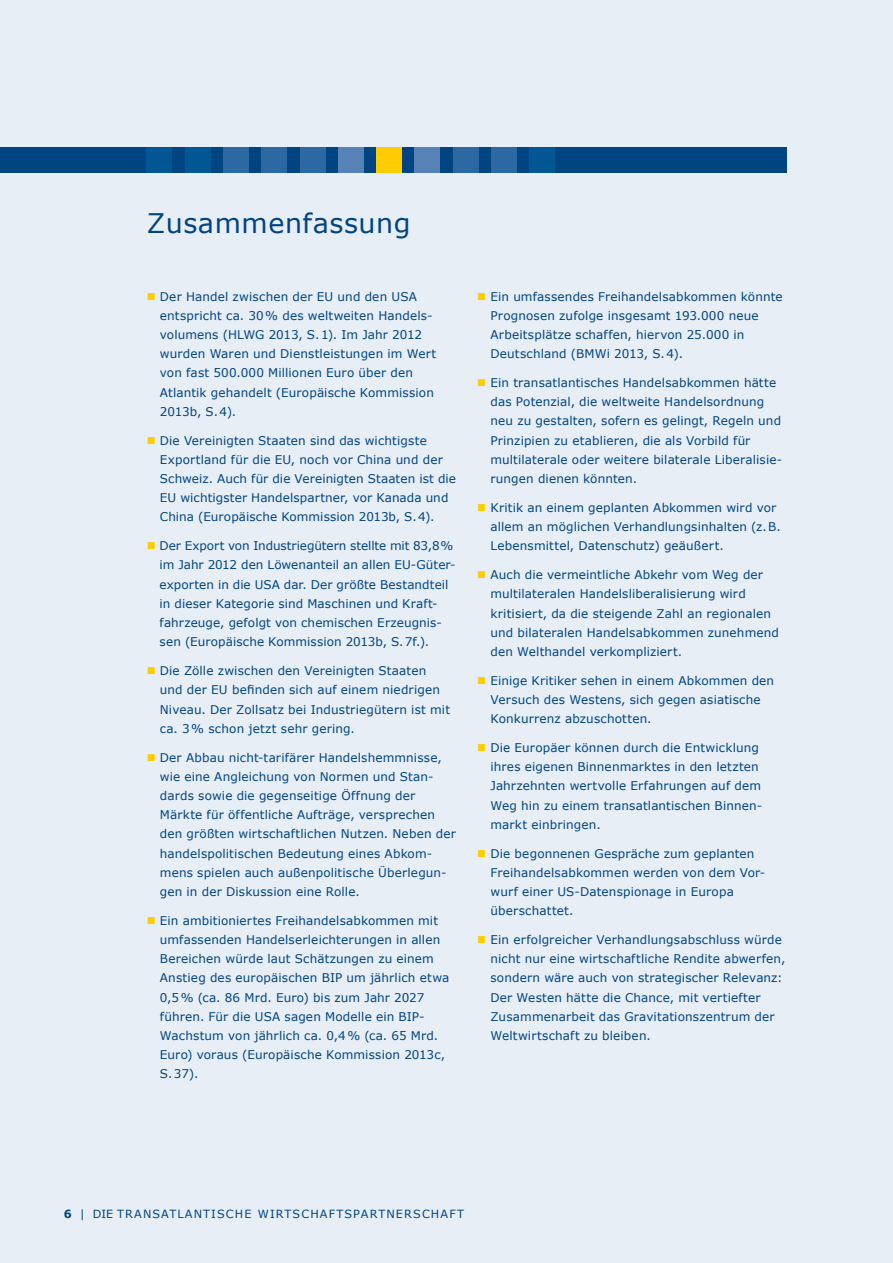
<style>
.page{position:relative;width:893px;height:1263px;background:#e7eef6}
.page>*{position:absolute;margin:0;border:0;box-sizing:border-box;transform-origin:0 0}
.t1{font:27px "Verdana";letter-spacing:.02em;color:#004481}
.t2{font:12px/19.2px "Verdana";letter-spacing:.01em;color:#004481}
.t3{font:11.25px "Verdana";letter-spacing:.1em;color:#004481}
.s1{color:#fecc00}
.s2{font-weight:700}
</style>
<div class="page">
<div style="left:0;top:147px;width:787px;height:26px;background:#004481"></div>
<div style="left:376px;top:147px;width:26px;height:26px;background:#fecc00"></div>
<div style="left:415px;top:147px;width:25px;height:26px;background:#5782b5"></div>
<div style="left:453px;top:147px;width:25px;height:26px;background:#2c68a2"></div>
<div style="left:491px;top:147px;width:26px;height:26px;background:#2c68a2"></div>
<div style="left:529px;top:147px;width:26px;height:26px;background:#005794"></div>
<div style="left:338px;top:147px;width:26px;height:26px;background:#5782b5"></div>
<div style="left:300px;top:147px;width:25px;height:26px;background:#2c68a2"></div>
<div style="left:261px;top:147px;width:26px;height:26px;background:#2c68a2"></div>
<div style="left:223px;top:147px;width:26px;height:26px;background:#2c68a2"></div>
<div style="left:147px;top:147px;width:25px;height:26px;background:#005794"></div>
<div style="left:185px;top:147px;width:25px;height:26px;background:#005794"></div>
<h1 class="t1" style="left:147px;top:206px;width:266px">Zusammenfassung</h1>
<p class="t2" style="left:160px;top:287px;width:278px;text-indent:-13px"><span class="s1">■</span> Der Handel zwischen der EU und den USA entspricht ca. 30% des weltweiten Handels&shy;volumens (HLWG 2013, S.1). Im Jahr 2012 wurden Waren und Dienstleistungen im Wert von fast 500.000 Millionen Euro über den Atlantik gehandelt (Europäische Kommission 2013b, S.4).</p>
<p class="t2" style="left:160px;top:431px;width:298px;text-indent:-13px"><span class="s1">■</span> Die Vereinigten Staaten sind das wichtigste Exportland für die EU, noch vor China und der Schweiz. Auch für die Vereinigten Staaten ist die EU wichtigster Handelspartner, vor Kanada und China (Europäische Kommission 2013b, S.4).</p>
<p class="t2" style="left:160px;top:536px;width:295px;text-indent:-13px"><span class="s1">■</span> Der Export von Industriegütern stellte mit 83,8% im Jahr 2012 den Löwenanteil an allen EU-Güter&shy;exporten in die USA dar. Der größte Bestandteil in dieser Kategorie sind Maschinen und Kraft&shy;fahrzeuge, gefolgt von chemischen Erzeugnis&shy;sen (Europäische Kommission 2013b, S.7f.).</p>
<p class="t2" style="left:160px;top:661px;width:292px;text-indent:-13px"><span class="s1">■</span> Die Zölle zwischen den Vereinigten Staaten und der EU befinden sich auf einem niedrigen Niveau. Der Zollsatz bei Industriegütern ist mit ca. 3% schon jetzt sehr gering.</p>
<p class="t2" style="left:160px;top:748px;width:298px;text-indent:-13px"><span class="s1">■</span> Der Abbau nicht-tarifärer Handelshemmnisse, wie eine Angleichung von Normen und Stan&shy;dards sowie die gegenseitige Öffnung der Märkte für öffentliche Aufträge, versprechen den größten wirtschaftlichen Nutzen. Neben der handelspolitischen Bedeutung eines Abkom&shy;mens spielen auch außenpolitische Ü berlegun&shy;gen in der Diskussion eine Rolle.</p>
<p class="t2" style="left:160px;top:911px;width:291px;text-indent:-13px"><span class="s1">■</span> Ein ambitioniertes Freihandelsabkommen mit umfassenden Handelserleichterungen in allen Bereichen würde laut Schätzungen zu einem Anstieg des europäischen BIP um jährlich etwa 0,5% (ca. 86 Mrd. Euro) bis zum Jahr 2027 führen. Für die USA sagen Modelle ein BIP-Wachstum von jährlich ca. 0,4% (ca. 65 Mrd.<br>Euro) voraus (Europäische Kommission 2013c, S.37).</p>
<p class="t2" style="left:490px;top:287px;width:294px;text-indent:-13px"><span class="s1">■</span> Ein umfassendes Freihandelsabkommen könnte Prognosen zufolge insgesamt 193.000 neue Arbeitsplätze schaffen, hiervon 25.000 in Deutschland (BMWi 2013, S.4).</p>
<p class="t2" style="left:490px;top:373px;width:293px;text-indent:-13px"><span class="s1">■</span> Ein transatlantisches Handelsabkommen hätte das Potenzial, die weltweite Handelsordnung neu zu gestalten, sofern es gelingt, Regeln und Prinzipien zu etablieren, die als Vorbild für multilaterale oder weitere bilaterale Liberalisie&shy;rungen dienen könnten.</p>
<p class="t2" style="left:490px;top:498px;width:292px;text-indent:-13px"><span class="s1">■</span> Kritik an einem geplanten Abkommen wird vor allem an möglichen Verhandlungsinhalten (z.B.<br>Lebensmittel, Datenschutz) geäußert.</p>
<p class="t2" style="left:490px;top:565px;width:290px;text-indent:-13px"><span class="s1">■</span> Auch die vermeintliche Abkehr vom Weg der multilateralen Handelsliberalisierung wird kritisiert, da die steigende Zahl an regionalen und bilateralen Handelsabkommen zunehmend den Welthandel verkompliziert.</p>
<p class="t2" style="left:490px;top:671px;width:285px;text-indent:-13px"><span class="s1">■</span> Einige Kritiker sehen in einem Abkommen den<br>Versuch des Westens, sich gegen asiatische<br>Konkurrenz abzuschotten.</p>
<p class="t2" style="left:490px;top:738px;width:273px;text-indent:-13px"><span class="s1">■</span> Die Europäer können durch die Entwicklung ihres eigenen Binnenmarktes in den letzten Jahrzehnten wertvolle Erfahrungen auf dem Weg hin zu einem transatlantischen Binnen&shy;markt einbringen.</p>
<p class="t2" style="left:490px;top:844px;width:276px;text-indent:-13px"><span class="s1">■</span> Die begonnenen Gespräche zum geplanten Freihandelsabkommen werden von dem Vor&shy;wurf einer US-Datenspionage in Europa überschattet.</p>
<p class="t2" style="left:490px;top:930px;width:296px;text-indent:-13px"><span class="s1">■</span> Ein erfolgreicher Verhandlungsabschluss würde nicht nur eine wirtschaftliche Rendite abwerfen, sondern wäre auch von strategischer Relevanz:<br>Der Westen hätte die Chance, mit vertiefter Zusammenarbeit das Gravitationszentrum der Weltwirtschaft zu bleiben.</p>
<p class="t3" style="left:64px;top:1207px;width:402px"><span class="s2">6</span> | DIE TRANSATLANTISCHE WIRTSCHAFTSPARTNERSCHAFT</p>
</div>
